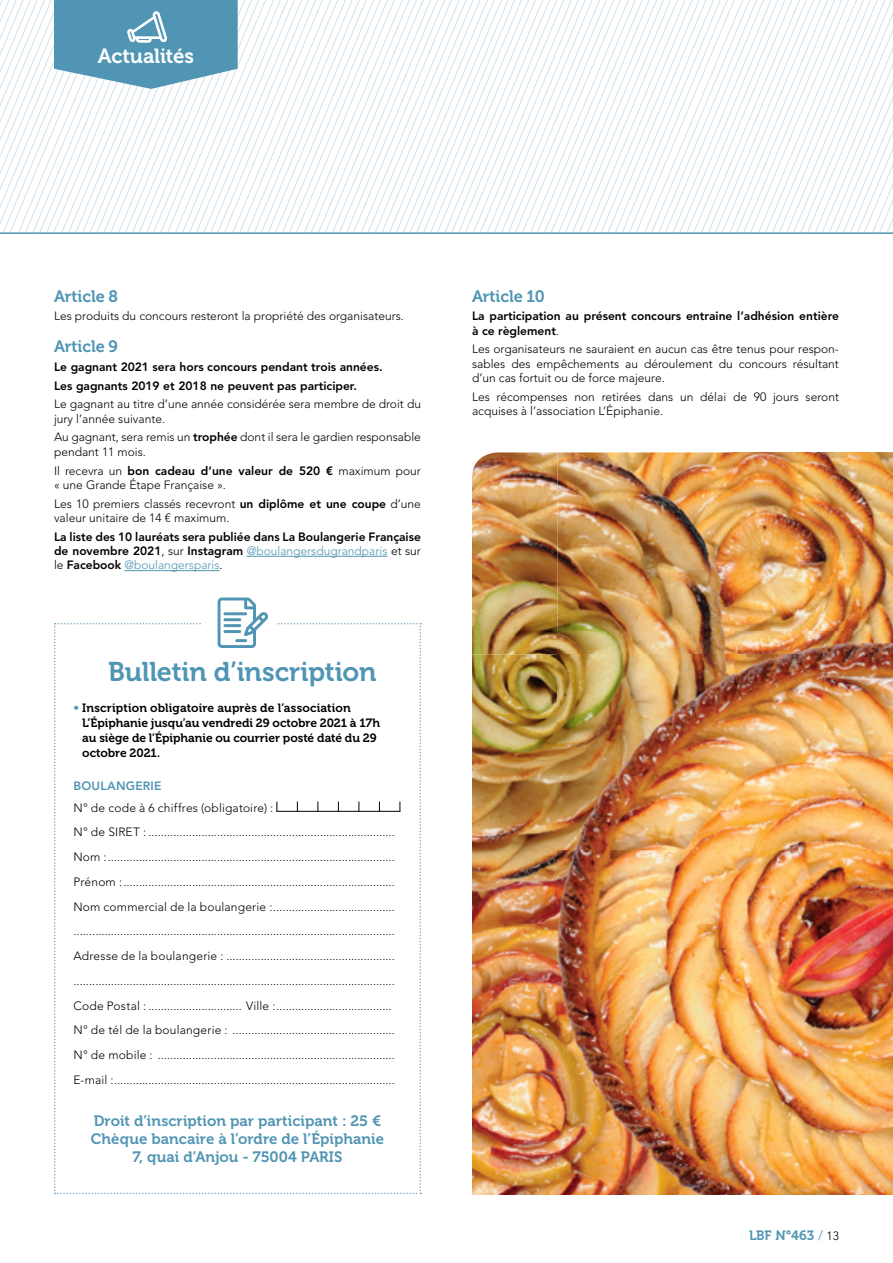
<style>
.page{position:relative;width:893px;height:1263px;background:#fff}
.page>*{position:absolute;margin:0;border:0;box-sizing:border-box;transform-origin:0 0}
.t1{font:27px "Museo 700";letter-spacing:-.005em;color:#5095b3}
.t2{font:20.4px "Museo 700";letter-spacing:-.005em;color:#fff}
.t3{font:16.5px "Museo 700";letter-spacing:-.005em;color:#5095b3}
.t4{font:15px/18px "Museo 700";color:#5095b3;text-align:center}
.t5{font:13.5px "Museo 700";letter-spacing:-.005em;color:#5095b3}
.t6{font:300 12px/24.8px "Avenir LT Std";color:#000}
.t7{font:800 12px/14.4px "Avenir LT Std";color:#000}
.t8{font:12px/15px "Museo 700";color:#000}
.t9{font:800 12px "Avenir LT Std";letter-spacing:.015em;color:#5095b3}
.s1{font-weight:800}
.s2{font-weight:300}
.s3{font-weight:300;color:#5095b3}
.s4{color:#5095b3}
.s5{font-family:"Avenir LT Std";font-weight:300}
.s6{font-family:"Avenir LT Std";font-weight:300;font-size:12px;color:#000}
</style>
<div class="page">
<svg style="left:520px;top:0;width:112px;height:232px"></svg>
<svg style="left:632px;top:0;width:72px;height:232px"></svg>
<svg style="left:704px;top:0;width:189px;height:232px"></svg>
<svg style="left:238px;top:0;width:282px;height:232px"></svg>
<svg style="left:0;top:0;width:238px;height:232px"></svg>
<hr style="left:0;top:232px;width:893px;height:2px;background:#5095b3">
<hr style="left:247px;top:556px;width:140px;height:1px;background:#5095b3">
<hr style="left:124px;top:570px;width:96px;height:1px;background:#5095b3">
<svg style="left:54px;top:597px;width:367px;height:597px"></svg>
<img style="left:472px;top:452px;width:86px;height:742px">
<img style="left:733px;top:452px;width:160px;height:397px">
<img style="left:558px;top:452px;width:175px;height:179px">
<img style="left:797px;top:849px;width:96px;height:345px">
<img style="left:558px;top:915px;width:239px;height:279px">
<img style="left:733px;top:655px;width:64px;height:260px">
<img style="left:558px;top:631px;width:175px;height:293px">
<h2 class="t2" style="left:98px;top:45px;width:98px">Actualités</h2>
<h3 class="t3" style="left:54px;top:287px;width:66px">Article 8</h3>
<p class="t6" style="left:54px;top:304px;width:351px">Les produits du concours resteront la propriété des organisateurs.</p>
<h3 class="t3" style="left:54px;top:338px;width:65px">Article 9</h3>
<p class="t7" style="left:54px;top:358px;width:330px;line-height:18.6px">Le gagnant 2021 sera hors concours pendant trois années.<br>Les gagnants 2019 et 2018 ne peuvent pas participer.</p>
<p class="t6" style="left:54px;top:397px;width:368px;line-height:14.4px">Le gagnant au titre d’une année considérée sera membre de droit du jury l’année suivante.</p>
<p class="t6" style="left:54px;top:430px;width:368px;line-height:14.4px">Au gagnant, sera remis un <span class="s1">trophée</span> dont il sera le gardien responsable pendant 11 mois.</p>
<p class="t6" style="left:54px;top:463px;width:368px;line-height:14.4px">Il recevra un <span class="s1">bon cadeau d’une valeur de 520 €</span> maximum pour « une Grande Étape Française ».</p>
<p class="t6" style="left:54px;top:496px;width:368px;line-height:14.4px">Les 10 premiers classés recevront <span class="s1">un diplôme et une coupe</span> d’une valeur unitaire de 14 € maximum.</p>
<p class="t7" style="left:54px;top:529px;width:368px;text-align:justify">La liste des 10 lauréats sera publiée dans La Boulangerie Française de novembre 2021<span class="s2">, sur</span> Instagram <span class="s3">@boulangersdugrandparis</span> <span class="s2">et sur le</span> Facebook <span class="s3">@boulangersparis</span><span class="s2">.</span></p>
<h1 class="t1" style="left:108px;top:656px;width:270px">Bulletin d’inscription</h1>
<p class="t8" style="left:82px;top:701px;width:299px;text-indent:-9px"><span class="s4">•</span> Inscription obligatoire auprès de l’association L’Épiphanie jusqu’au vendredi 29 octobre 2021 à 17h au siège de l’Épiphanie ou courrier posté daté du 29 octobre 2021.</p>
<p class="t9" style="left:73px;top:779px;width:89px">BOULANGERIE</p>
<p class="t6" style="left:73px;top:795px;width:323px">N° de code à 6 chiffres (obligatoire) :<br>N° de SIRET : ...............................................................................<br>Nom :............................................................................................<br>Prénom :.......................................................................................<br>Nom commercial de la boulangerie :....................................... .......................................................................................................<br>Adresse de la boulangerie : ...................................................... .......................................................................................................<br>Code Postal : .............................. Ville :.....................................<br>N° de tél de la boulangerie : ....................................................<br>N° de mobile : ............................................................................<br>E-mail :..........................................................................................</p>
<p class="t4" style="left:91px;top:1112px;width:295px">Droit d’inscription par participant : 25 €<br>Chèque bancaire à l’ordre de l’Épiphanie<br>7, quai d’Anjou - 75004 PARIS</p>
<h3 class="t3" style="left:472px;top:287px;width:74px">Article 10</h3>
<p class="t7" style="left:472px;top:309px;width:368px">La participation au présent concours entraine l’adhésion entière à ce règlement<span class="s2">.</span></p>
<p class="t6" style="left:472px;top:342px;width:368px;line-height:14.4px;text-align:justify">Les organisateurs ne sauraient en aucun cas être tenus pour respon&shy;sables des empêchements au déroulement du concours résultant d’un cas fortuit ou de force majeure.</p>
<p class="t6" style="left:472px;top:389px;width:368px;line-height:14.4px">Les récompenses non retirées dans un délai de 90 jours seront acquises à l’association L’Épiphanie.</p>
<p class="t5" style="left:749px;top:1227px;width:91px">LBF N°463 <span class="s5">/</span> <span class="s6">13</span></p>
</div>
